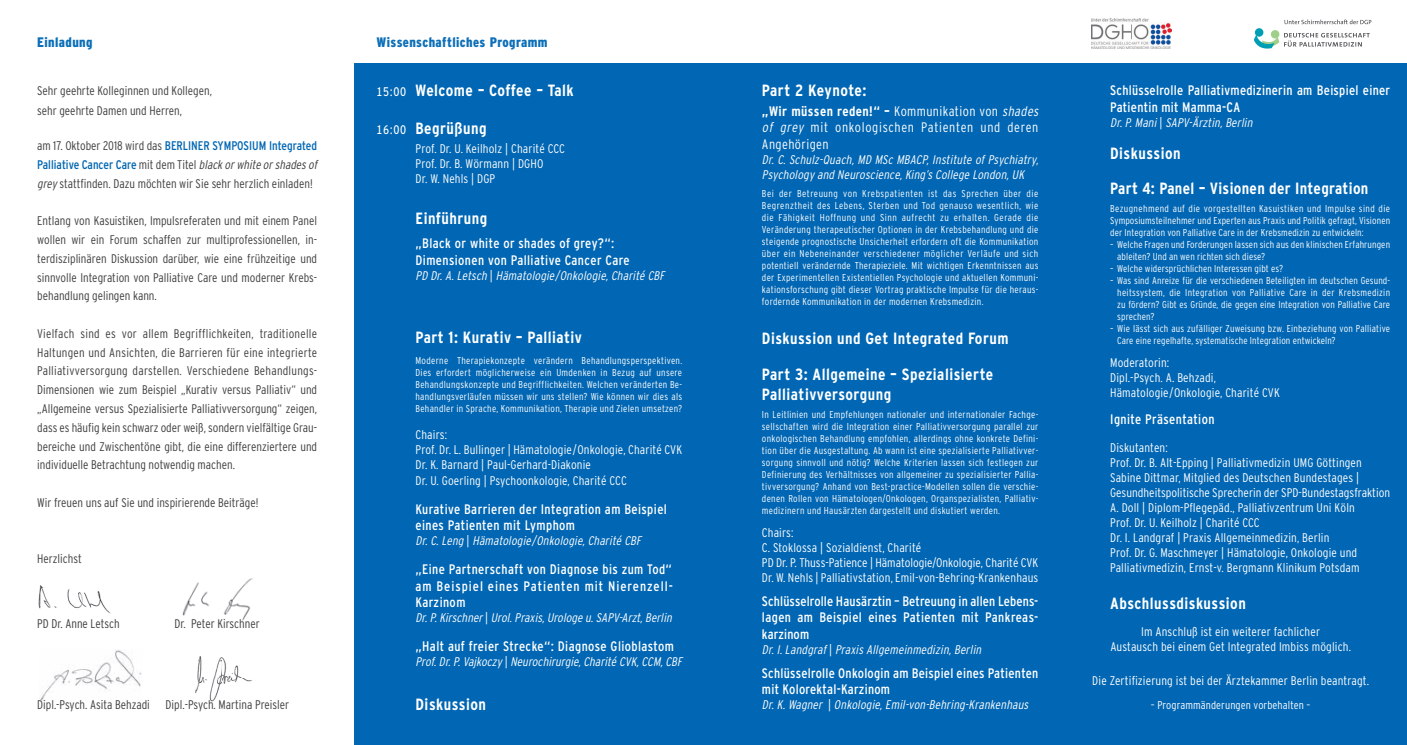
<style>
.page{position:relative;width:1407px;height:745px;background:#fff}
.page>*{position:absolute;margin:0;border:0;box-sizing:border-box;transform-origin:0 0}
.t1{font:700 condensed 16.25px/19.5px "Interstate";letter-spacing:.03em;color:#fff}
.t2{font:condensed 13.75px/16.5px "Interstate";letter-spacing:.03em;color:#fff}
.t3{font:300 condensed 13.75px/16.5px "Interstate";letter-spacing:.05em;color:#fff}
.t4{font:900 condensed 13.75px "Interstate";letter-spacing:.03em;color:#0c6fb8}
.t5{font:300 condensed 12.5px/18.8px "Interstate";color:#3e3e3f}
.t6{font:300 condensed 12.5px/15px "Interstate";letter-spacing:.01em;color:#fff}
.t7{font:italic 300 condensed 12.5px/15px "Interstate";color:#fff}
.t8{font:300 condensed 11.25px "Interstate";letter-spacing:.01em;color:#fff}
.t9{font:300 condensed 10px/12px "Interstate";letter-spacing:.01em;color:#fff;text-align:justify}
.s1{font-weight:400;color:#0166b3}
.s2{font-style:italic}
.s3{font-family:"Interstate Tab";font-weight:400;font-size:12.5px}
.s4{font-style:normal}
.s5{font-weight:700}
</style>
<div class="page">
<img style="left:182px;top:578px;width:70px;height:42px">
<div style="left:354px;top:64px;width:1053px;height:680px;background:#0166b3"></div>
<img style="left:1092px;top:19px;width:79px;height:30px">
<svg style="left:1284px;top:19px;width:87px;height:5px"></svg>
<div style="left:1255px;top:28px;width:8px;height:9px;background:#009eb4;border-radius:50%"></div>
<div style="left:1271px;top:30px;width:8px;height:9px;background:#9fd08a;border-radius:50%"></div>
<svg style="left:1254px;top:33px;width:115px;height:16px"></svg>
<img style="left:38px;top:585px;width:73px;height:29px">
<img style="left:195px;top:656px;width:57px;height:46px">
<img style="left:40px;top:649px;width:102px;height:51px">
<h2 class="t4" style="left:37px;top:34px;width:57px">Einladung</h2>
<p class="t5" style="left:37px;top:81px;width:176px;line-height:19.8px">Sehr geehrte Kolleginnen und Kollegen, sehr geehrte Damen und Herren,</p>
<p class="t5" style="left:37px;top:136px;width:284px">am 17. Oktober 2018 wird das <span class="s1">BERLINER SYMPOSIUM Integrated<br>Palliative Cancer Care</span> mit dem Titel <span class="s2">black orwhite orshadesof grey</span> stattfinden. Dazu möchten wir Sie sehr herzlich einladen!</p>
<p class="t5" style="left:37px;top:211px;width:281px;text-align:justify">Entlang von Kasuistiken, Impulsreferaten und mit einem Panel wollen wir ein Forum schaffen zur multiprofessionellen, in&shy;terdisziplinären Diskussion darüber, wie eine frühzeitige und sinnvolle Integration von Palliative Care und moderner Krebs&shy;behandlung gelingen kann.</p>
<p class="t5" style="left:37px;top:324px;width:281px;text-align:justify">Vielfach sind es vor allem Begrifflichkeiten, traditionelle Haltungen und Ansichten, die Barrieren für eine integrierte Palliativversorgung darstellen. Verschiedene Behandlungs-Dimensionen wie zum Beispiel „Kurativ versus Palliativ“ und „Allgemeine versus Spezialisierte Palliativversorgung“ zeigen, dass es häufig kein schwarz oder weiß, sondern vielfältige Grau&shy;bereiche und Zwischentöne gibt, die eine differenziertere und individuelle Betrachtung notwendig machen.</p>
<p class="t5" style="left:37px;top:492px;width:223px">Wir freuen uns auf Sie und inspirierende Beiträge!</p>
<p class="t5" style="left:37px;top:548px;width:46px">Herzlichst</p>
<p class="t5" style="left:37px;top:613px;width:84px">PD Dr. Anne Letsch</p>
<p class="t5" style="left:174px;top:613px;width:87px">Dr. Peter Kirschner</p>
<p class="t5" style="left:37px;top:694px;width:114px">Dipl.-Psych. Asita Behzadi</p>
<p class="t5" style="left:166px;top:694px;width:125px">Dipl.-Psych. Martina Preisler</p>
<h2 class="t4" style="left:376px;top:34px;width:172px">Wissenschaftliches Programm</h2>
<h1 class="t1" style="left:376px;top:80px;width:199px"><span class="s3">15:00</span> Welcome – Coffee – Talk</h1>
<h1 class="t1" style="left:376px;top:119px;width:112px"><span class="s3">16:00</span> Begrüßung</h1>
<p class="t6" style="left:415px;top:141px;width:151px">Prof. Dr. U. Keilholz | Charité CCC<br>Prof. Dr. B. Wörmann | DGHO<br>Dr. W. Nehls | DGP</p>
<h1 class="t1" style="left:415px;top:209px;width:73px">Einführung</h1>
<h2 class="t2" style="left:415px;top:235px;width:216px">„Black or white or shades of grey?“:<br>Dimensionen von Palliative Cancer Care</h2>
<p class="t7" style="left:415px;top:267px;width:253px">PD Dr.A.Letsch <span class="s4">|</span> Hämatologie/Onkologie,Charité CBF</p>
<h1 class="t1" style="left:415px;top:327px;width:168px">Part 1: Kurativ – Palliativ</h1>
<p class="t9" style="left:415px;top:354px;width:268px">Moderne Therapiekonzepte verändern Behandlungsperspektiven.<br>Dies erfordert möglicherweise ein Umdenken in Bezug auf unsere Behandlungskonzepte und Begrifflichkeiten. Welchen veränderten Be&shy;handlungsverläufen müssen wir uns stellen? Wie können wir dies als Behandler in Sprache, Kommunikation, Therapie und Zielen umsetzen?</p>
<p class="t6" style="left:415px;top:427px;width:268px">Chairs:<br>Prof. Dr. L. Bullinger | Hämatologie/Onkologie, Charité CVK Dr. K. Barnard | Paul-Gerhard-Diakonie<br>Dr. U. Goerling | Psychoonkologie, Charité CCC</p>
<h2 class="t2" style="left:415px;top:500px;width:253px">Kurative Barrieren der Integration am Beispiel eines Patienten mit Lymphom</h2>
<p class="t7" style="left:415px;top:532px;width:230px">Dr.C.Leng <span class="s4">|</span> Hämatologie/Onkologie,Charité CBF</p>
<h2 class="t2" style="left:415px;top:560px;width:259px;text-align:justify">„Eine Partnerschaft von Diagnose bis zum Tod“ am Beispiel eines Patienten mit Nierenzell-Karzinom</h2>
<p class="t7" style="left:415px;top:609px;width:260px">Dr.P.Kirschner<span class="s4">|</span> Urol.Praxis,Urologe u.SAPV-Arzt,Berlin</p>
<h2 class="t2" style="left:415px;top:637px;width:260px">„Halt auf freier Strecke“: Diagnose Glioblastom</h2>
<p class="t7" style="left:415px;top:653px;width:271px">Prof.Dr.P.Vajkoczy <span class="s4">|</span> Neurochirurgie,Charité CVK,CCM,CBF</p>
<h1 class="t1" style="left:415px;top:693px;width:72px">Diskussion</h1>
<h1 class="t1" style="left:762px;top:80px;width:106px">Part 2 Keynote:</h1>
<h2 class="t3" style="left:762px;top:102px;width:281px"><span class="s5">„Wir müssen reden!“ –</span> Kommunikation von <span class="s2">shades of grey</span> mit onkologischen Patienten und deren<br>Angehörigen</h2>
<p class="t7" style="left:762px;top:151px;width:281px">Dr. C. Schulz-Quach, MD MSc MBACP, Institute of Psychiatry,<br>Psychology and Neuroscience,King’s College London,UK</p>
<p class="t9" style="left:762px;top:187px;width:278px">Bei der Betreuung von Krebspatienten ist das Sprechen über die Begrenztheit des Lebens, Sterben und Tod genauso wesentlich, wie die Fähigkeit Hoffnung und Sinn aufrecht zu erhalten. Gerade die Veränderung therapeutischer Optionen in der Krebsbehandlung und die steigende prognostische Unsicherheit erfordern oft die Kommunikation über ein Nebeneinander verschiedener möglicher Verläufe und sich potentiell verändernde Therapieziele. Mit wichtigen Erkenntnissen aus der Experimentellen Existentiellen Psychologie und aktuellen Kommuni&shy;kationsforschung gibt dieser Vortrag praktische Impulse für die heraus&shy;fordernde Kommunikation in der modernen Krebsmedizin.</p>
<h1 class="t1" style="left:762px;top:328px;width:248px">Diskussion und Get Integrated Forum</h1>
<h1 class="t1" style="left:762px;top:364px;width:233px">Part 3: Allgemeine – Spezialisierte<br>Palliativversorgung</h1>
<p class="t9" style="left:762px;top:408px;width:278px">In Leitlinien und Empfehlungen nationaler und internationaler Fachge&shy;sellschaften wird die Integration einer Palliativversorgung parallel zur onkologischen Behandlung empfohlen, allerdings ohne konkrete Defini&shy;tion über die Ausgestaltung. Ab wann ist eine spezialisierte Palliativver&shy;sorgung sinnvoll und nötig? Welche Kriterien lassen sich festlegen zur Definierung des Verhältnisses von allgemeiner zu spezialisierter Pallia&shy;tivversorgung? Anhand von Best-practice-Modellen sollen die verschie&shy;denen Rollen von Hämatologen/Onkologen, Organspezialisten, Palliativ&shy;medizinern und Hausärzten dargestellt und diskutiert werden.</p>
<p class="t6" style="left:762px;top:524px;width:278px">Chairs:<br>C. Stoklossa | Sozialdienst, Charité<br>PD Dr. P. Thuss-Patience | Hämatologie/Onkologie, Charité CVK Dr. W. Nehls | Palliativstation, Emil-von-Behring-Krankenhaus</p>
<h2 class="t2" style="left:762px;top:592px;width:278px;text-align:justify">Schlüsselrolle Hausärztin – Betreuung in allen Lebens&shy;lagen am Beispiel eines Patienten mit Pankreas&shy;karzinom</h2>
<p class="t7" style="left:762px;top:641px;width:223px">Dr.I.Landgraf<span class="s4">|</span> Praxis Allgemeinmedizin,Berlin</p>
<h2 class="t2" style="left:762px;top:664px;width:278px">Schlüsselrolle Onkologin am Beispiel eines Patienten mit Kolorektal-Karzinom</h2>
<p class="t7" style="left:762px;top:697px;width:271px">Dr.K.Wagner <span class="s4">|</span> Onkologie,Emil-von-Behring-Krankenhaus</p>
<h2 class="t2" style="left:1110px;top:82px;width:281px">Schlüsselrolle Palliativmedizinerin am Beispiel einer<br>Patientin mit Mamma-CA</h2>
<p class="t7" style="left:1110px;top:115px;width:146px">Dr.P.Mani<span class="s4">|</span> SAPV-Ärztin,Berlin</p>
<h1 class="t1" style="left:1110px;top:135px;width:260px;line-height:35px">Diskussion<br>Part 4: Panel – Visionen der Integration</h1>
<p class="t9" style="left:1110px;top:202px;width:281px">Bezugnehmend auf die vorgestellten Kasuistiken und Impulse sind die Symposiumsteilnehmer und Experten aus Praxis und Politik gefragt, Visionen der Integration von Palliative Care in der Krebsmedizin zu entwickeln:</p>
<p class="t9" style="left:1117px;top:238px;width:274px;text-indent:-7px">– Welche Fragen und Forderungen lassen sich aus den klinischen Erfahrungen ableiten? Und an wen richten sich diese?</p>
<p class="t9" style="left:1110px;top:262px;width:174px">– Welche widersprüchlichen Interessen gibt es?</p>
<p class="t9" style="left:1117px;top:274px;width:274px;text-indent:-7px">– Was sind Anreize für die verschiedenen Beteiligten im deutschen Gesund&shy;heitssystem, die Integration von Palliative Care in der Krebsmedizin zu fördern? Gibt es Gründe, die gegen eine Integration von Palliative Care sprechen?</p>
<p class="t9" style="left:1117px;top:322px;width:274px;text-indent:-7px">– Wie lässt sich aus zufälliger Zuweisung bzw. Einbeziehung von Palliative<br>Care eine regelhafte, systematische Integration entwickeln?</p>
<p class="t6" style="left:1110px;top:354px;width:171px">Moderatorin:<br>Dipl.-Psych. A. Behzadi,<br>Hämatologie/Onkologie, Charité CVK</p>
<h2 class="t2" style="left:1110px;top:410px;width:106px">Ignite Präsentation</h2>
<p class="t6" style="left:1110px;top:439px;width:281px">Diskutanten:<br>Prof. Dr. B. Alt-Epping | Palliativmedizin UMG Göttingen Sabine Dittmar, Mitglied des Deutschen Bundestages | Gesundheitspolitische Sprecherin der SPD-Bundestagsfraktion A. Doll | Diplom-Pflegepäd., Palliativzentrum Uni Köln<br>Prof. Dr. U. Keilholz | Charité CCC<br>Dr. I. Landgraf | Praxis Allgemeinmedizin, Berlin<br>Prof. Dr. G. Maschmeyer | Hämatologie, Onkologie und Palliativmedizin, Ernst-v. Bergmann Klinikum Potsdam</p>
<h1 class="t1" style="left:1110px;top:593px;width:137px">Abschlussdiskussion</h1>
<p class="t6" style="left:1110px;top:624px;width:242px;text-align:center">Im Anschluß ist ein weiterer fachlicher<br>Austausch bei einem Get Integrated Imbiss möglich.</p>
<p class="t6" style="left:1092px;top:672px;width:278px">Die Zertifizierung ist bei der Ärztekammer Berlin beantragt.</p>
<p class="t8" style="left:1151px;top:698px;width:161px">– Programmänderungen vorbehalten –</p>
</div>
